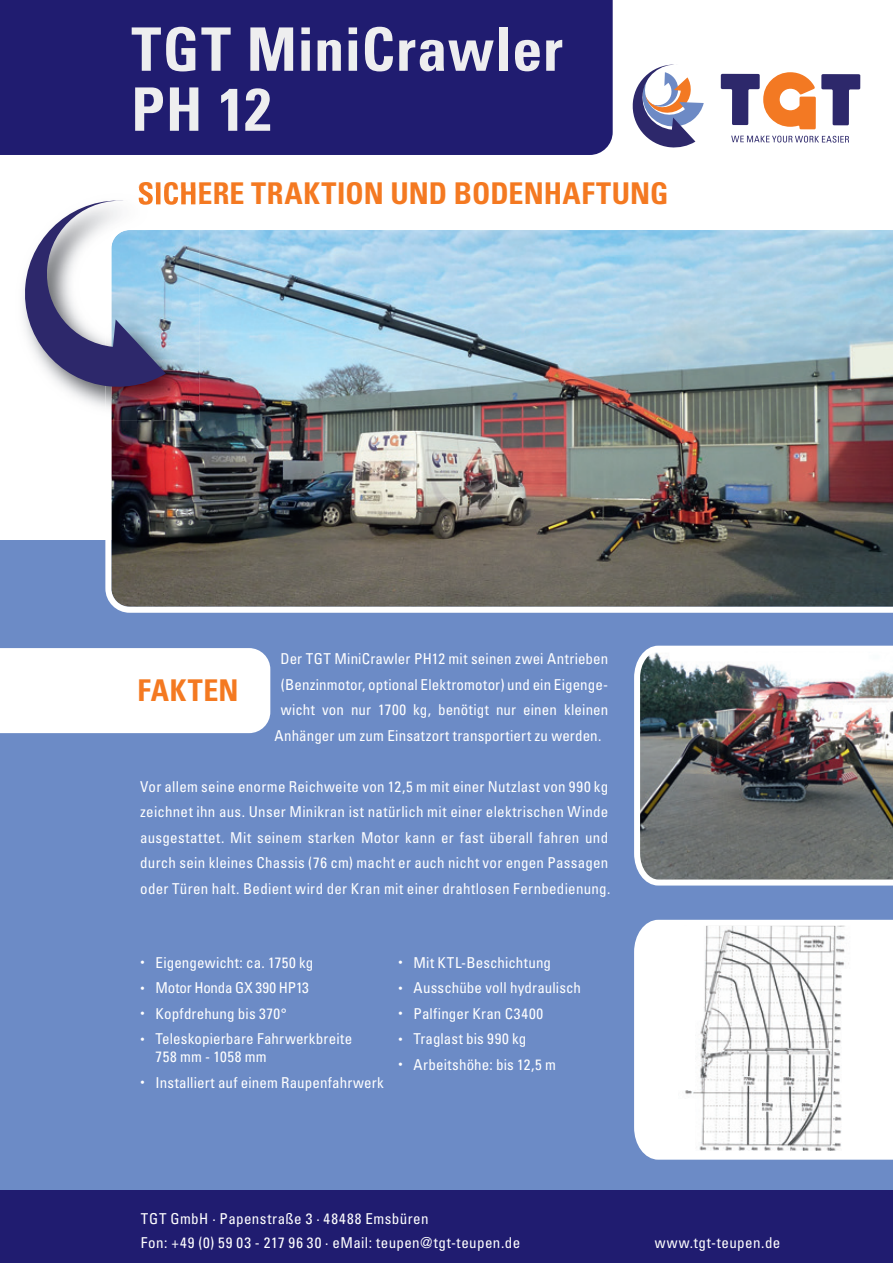
<style>
.page{position:relative;width:893px;height:1263px;background:#fff}
.page>*{position:absolute;margin:0;border:0;box-sizing:border-box;transform-origin:0 0}
.t1{font:700 condensed 60px/60px "Univers";letter-spacing:.01em;color:#eeeeef}
.t2{font:700 condensed 30px "Univers";letter-spacing:.005em;color:#f47921}
.t3{font:condensed 15px/25.5px "Univers";letter-spacing:.015em;color:#fff}
.t4{font:condensed 15px "Univers";letter-spacing:-.01em;color:#fff}
.t5{font:condensed 15px "Univers";letter-spacing:.035em;color:#fff}
.s1{font-size:10.5px}
</style>
<div class="page">
<div style="left:0;top:540px;width:893px;height:686px;background:#6c8bc6"></div>
<img style="left:105px;top:230px;width:788px;height:383px">
<div style="left:0;top:1190px;width:893px;height:73px;background:#201c70"></div>
<svg style="left:632px;top:64px;width:72px;height:84px"></svg>
<svg style="left:721px;top:72px;width:139px;height:57px"></svg>
<svg style="left:731px;top:136px;width:118px;height:7px"></svg>
<div style="left:0;top:0;width:613px;height:155px;background:#201c70"></div>
<img style="left:105px;top:230px;width:94px;height:190px">
<img style="left:139px;top:189px;width:14px;height:7px">
<img style="left:156px;top:189px;width:40px;height:16px">
<svg style="left:20px;top:196px;width:146px;height:192px"></svg>
<div style="left:0;top:648px;width:270px;height:85px;background:#fff"></div>
<img style="left:634px;top:645px;width:259px;height:241px">
<svg style="left:634px;top:919px;width:259px;height:241px;background:#f0f1f2"></svg>
<h1 class="t1" style="left:131px;top:18px;width:433px">TGT MiniCrawler<br>PH 12</h1>
<h2 class="t2" style="left:137px;top:175px;width:533px">SICHERE TRAKTION UND BODENHAFTUNG</h2>
<p class="t3" style="left:274px;top:646px;width:335px;text-align:center">Der TGT MiniCrawler PH12 mit seinen zwei Antrieben (Benzinmotor, optional Elektromotor) und ein Eigenge&shy;wicht von nur 1700 kg, benötigt nur einen kleinen Anhänger um zum Einsatzort transportiert zu werden.</p>
<p class="t3" style="left:140px;top:773px;width:472px">Vor allem seine enorme Reichweite von 12,5 m mit einer Nutzlast von 990 kg zeichnet ihn aus. Unser Minikran ist natürlich mit einer elektrischen Winde ausgestattet. Mit seinem starken Motor kann er fast überall fahren und durch sein kleines Chassis (76 cm) macht er auch nicht vor engen Passagen oder Türen halt. Bedient wird der Kran mit einer drahtlosen Fernbedienung.</p>
<h2 class="t2" style="left:137px;top:672px;width:103px">FAKTEN</h2>
<p class="t3" style="left:141px;top:949px;width:174px"><span class="s1">•</span> Eigengewicht: ca. 1750 kg</p>
<p class="t4" style="left:141px;top:978px;width:170px"><span class="s1">•</span> Motor Honda GX 390 HP13</p>
<p class="t3" style="left:141px;top:1000px;width:148px"><span class="s1">•</span> Kopfdrehung bis 370°</p>
<p class="t3" style="left:156px;top:1029px;width:198px;line-height:18px;text-indent:-15px"><span class="s1">•</span> Teleskopierbare Fahrwerkbreite<br>758 mm - 1058 mm</p>
<p class="t3" style="left:141px;top:1069px;width:244px"><span class="s1">•</span> Installiert auf einem Raupenfahrwerk</p>
<p class="t3" style="left:399px;top:949px;width:154px"><span class="s1">•</span> Mit KTL-Beschichtung</p>
<p class="t3" style="left:399px;top:975px;width:184px"><span class="s1">•</span> Ausschübe voll hydraulisch</p>
<p class="t3" style="left:399px;top:1000px;width:146px"><span class="s1">•</span> Palfinger Kran C3400</p>
<p class="t3" style="left:399px;top:1026px;width:129px"><span class="s1">•</span> Traglast bis 990 kg</p>
<p class="t3" style="left:399px;top:1051px;width:159px"><span class="s1">•</span> Arbeitshöhe: bis 12,5 m</p>
<p class="t3" style="left:141px;top:1207px;width:381px;line-height:24px">TGT GmbH · Papenstraße 3 · 48488 Emsbüren<br>Fon: +49 (0) 59 03 - 217 96 30 · eMail: teupen@tgt-teupen.de</p>
<p class="t5" style="left:655px;top:1233px;width:127px">www.tgt-teupen.de</p>
</div>
